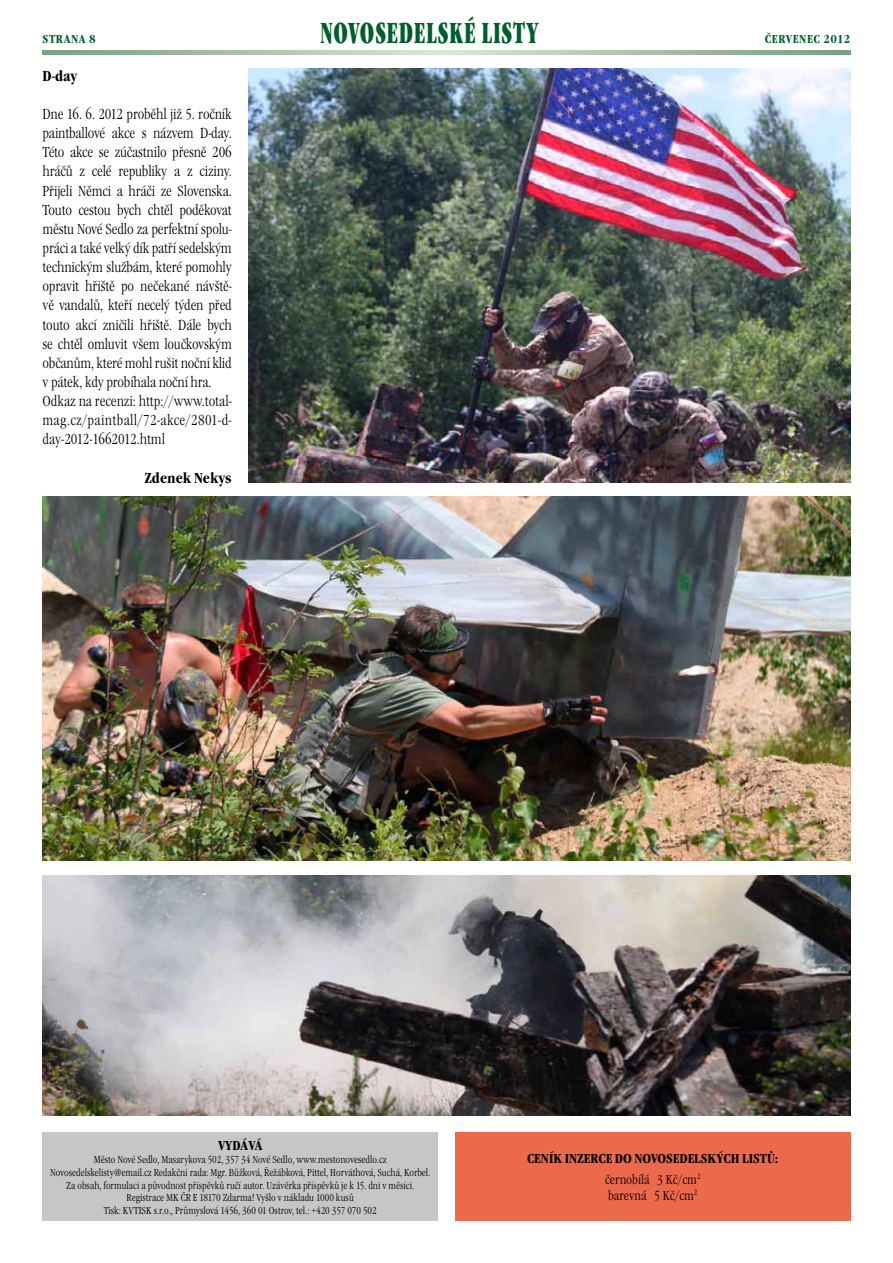
<style>
.page{position:relative;width:893px;height:1263px;background:#fff}
.page>*{position:absolute;margin:0;border:0;box-sizing:border-box;transform-origin:0 0}
.t1{font:30px "Garamond Itc TEE Ultr Cond";letter-spacing:.04em;color:#005e2c;scale:.73 1}
.t2{font:15px/19.2px "Garamond Itc TEE Ligh Cond";letter-spacing:-.01em;color:#000}
.t3{font:700 condensed 15px "Garamond Itc TEE";color:#000}
.t4{font:700 condensed 13.5px "Garamond Itc TEE";letter-spacing:.075em;color:#000}
.t5{font:13.5px/16.2px "Garamond Itc TEE Ligh Cond";color:#000}
.t6{font:700 condensed 12px "Garamond Itc TEE";letter-spacing:.05em;color:#005e2c}
.t7{font:700 condensed 12px "Garamond Itc TEE";letter-spacing:.125em;color:#005e2c}
.t8{font:10.5px/12.8px "Garamond Itc TEE Ligh Cond";color:#000;text-align:center}
</style>
<div class="page">
<div style="left:43px;top:1132px;width:395px;height:88px;background:#c6c6c6"></div>
<svg style="left:43px;top:50px;width:807px;height:4px;background:#a8c2a9"></svg>
<div style="left:455px;top:1132px;width:395px;height:88px;background:#ed694b"></div>
<img style="left:249px;top:68px;width:601px;height:415px">
<img style="left:43px;top:875px;width:807px;height:240px">
<img style="left:43px;top:496px;width:807px;height:364px">
<p class="t7" style="left:43px;top:32px;width:55px">STRANA 8</p>
<p class="t3" style="left:43px;top:67px;width:37px">D-DAY</p>
<p class="t2" style="left:43px;top:105px;width:191px">Dne 16. 6. 2012 proběhl již 5. ročník paintballové akce s názvem D-day.<br>Této akce se zúčastnilo přesně 206 hráčů z celé republiky a z ciziny.<br>Přijeli Němci a hráči ze Slovenska.<br>Touto cestou bych chtěl poděkovat městu Nové Sedlo za perfektní spolu&shy;práci a také velký dík patří sedelským technickým službám, které pomohly opravit hřiště po nečekané návště&shy;vě vandalů, kteří necelý týden před touto akcí zničili hřiště. Dále bych se chtěl omluvit všem loučkovským občanům, které mohl rušit noční klid v pátek, kdy probíhala noční hra.<br>Odkaz na recenzi: http://www.total&shy;mag.cz/paintball/72-akce/2801-d&shy;day-2012-1662012.html</p>
<p class="t3" style="left:144px;top:469px;width:89px">ZDENEK NEKYS</p>
<h1 class="t1" style="left:320px;top:15px;width:300px">NOVOSEDELSKÉ LISTY</h1>
<p class="t6" style="left:765px;top:32px;width:87px">ČERVENEC 2012</p>
<p class="t4" style="left:218px;top:1138px;width:45px">VYDÁVÁ</p>
<p class="t8" style="left:50px;top:1153px;width:382px">Město Nové Sedlo, Masarykova 502, 357 34 Nové Sedlo, www.mestonovesedlo.cz Novosedelskelisty@email.cz Redakční rada: Mgr. Bůžková, Řežábková, Pittel, Horváthová, Suchá, Korbel.<br>Za obsah, formulaci a původnost příspěvků ručí autor. Uzávěrka příspěvků je k 15. dni v měsíci.<br>Registrace MK ČR E 18170 Zdarma! Vyšlo v nákladu 1000 kusů<br>Tisk: KVTisk s.r.o., Průmyslová 1456, 360 01 Ostrov, tel.: +420 357 070 502</p>
<p class="t4" style="left:527px;top:1151px;width:253px">CENÍK INZERCE DO NOVOSEDELSKÝCH LISTŮ:</p>
<p class="t5" style="left:605px;top:1171px;width:97px">černobílá 3 Kč/cm<sup>2 </sup>barevná 5 Kč/cm<sup>2</sup></p>
</div>
